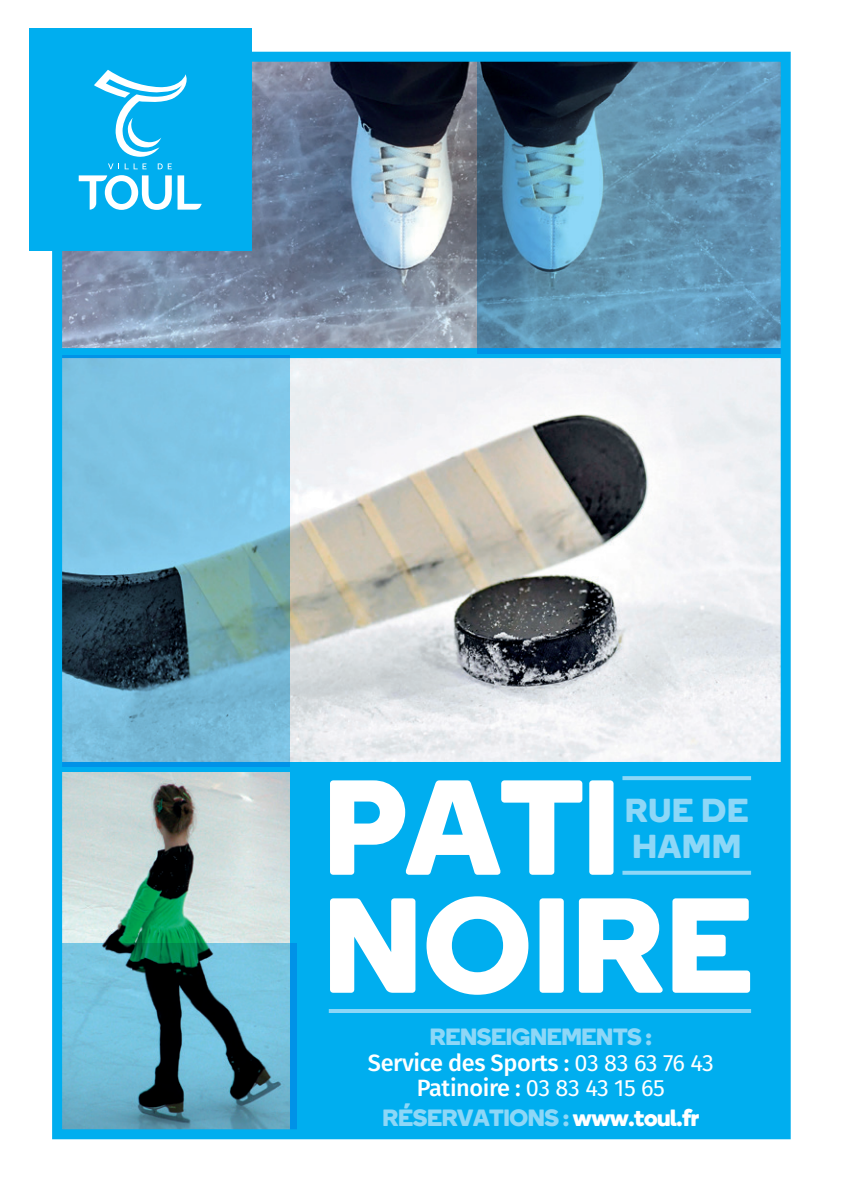
<style>
.page{position:relative;width:842px;height:1191px;background:#fff}
.page>*{position:absolute;margin:0;border:0;box-sizing:border-box;transform-origin:0 0}
.t1{font:700 134.8px/118px "Boing";letter-spacing:.02em;color:#fff}
.t2{font:700 33.2px/36px "Boing";letter-spacing:.03em;color:#8dd7f7}
.t3{font:500 23.6px/25.4px "Fira Sans";letter-spacing:-.015em;color:#fff;text-align:center}
.t4{font:700 23.6px "Boing";letter-spacing:-.015em;color:#8dd7f7}
.s1{font-weight:400}
.s2{color:#fff}
</style>
<div class="page">
<img style="left:63px;top:772px;width:227px;height:171px">
<div style="left:290px;top:761px;width:496px;height:373px;background:#00aeef"></div>
<img style="left:63px;top:63px;width:414px;height:285px">
<img style="left:290px;top:358px;width:490px;height:404px">
<div style="left:57px;top:762px;width:729px;height:10px;background:#00aeef"></div>
<div style="left:57px;top:348px;width:729px;height:10px;background:#00aeef"></div>
<svg style="left:477px;top:63px;width:303px;height:290px;background:#5789a6"></svg>
<svg style="left:63px;top:355px;width:227px;height:412px;background:#6ba8c2"></svg>
<svg style="left:63px;top:943px;width:234px;height:185px;background:#5695a9"></svg>
<svg style="left:622px;top:776px;width:129px;height:4px"></svg>
<svg style="left:622px;top:870px;width:129px;height:4px"></svg>
<hr style="left:329px;top:1009px;width:422px;height:4px;background:#8dd7f7">
<div style="left:52px;top:52px;width:739px;height:1087px;border:10px solid #00aeef"></div>
<div style="left:29px;top:28px;width:222px;height:223px;background:#00aeef"></div>
<svg style="left:79px;top:175px;width:93px;height:35px"></svg>
<svg style="left:178px;top:175px;width:24px;height:35px"></svg>
<svg style="left:108px;top:163px;width:11px;height:6px"></svg>
<svg style="left:125px;top:163px;width:22px;height:6px"></svg>
<svg style="left:158px;top:163px;width:14px;height:6px"></svg>
<svg style="left:94px;top:70px;width:93px;height:87px"></svg>
<h1 class="t1" style="left:324px;top:762px;width:430px">PATI<br>NOIRE</h1>
<h2 class="t2" style="left:625px;top:790px;width:125px">RUE DE<br>HAMM</h2>
<p class="t4" style="left:430px;top:1020px;width:224px">RENSEIGNEMENTS :</p>
<p class="t3" style="left:368px;top:1048px;width:348px">Service des Sports : <span class="s1">03 83 63 76 43<br></span>Patinoire : <span class="s1">03 83 43 15 65</span></p>
<p class="t4" style="left:383px;top:1100px;width:318px">RÉSERVATIONS : <span class="s2">www.toul.fr</span></p>
</div>
